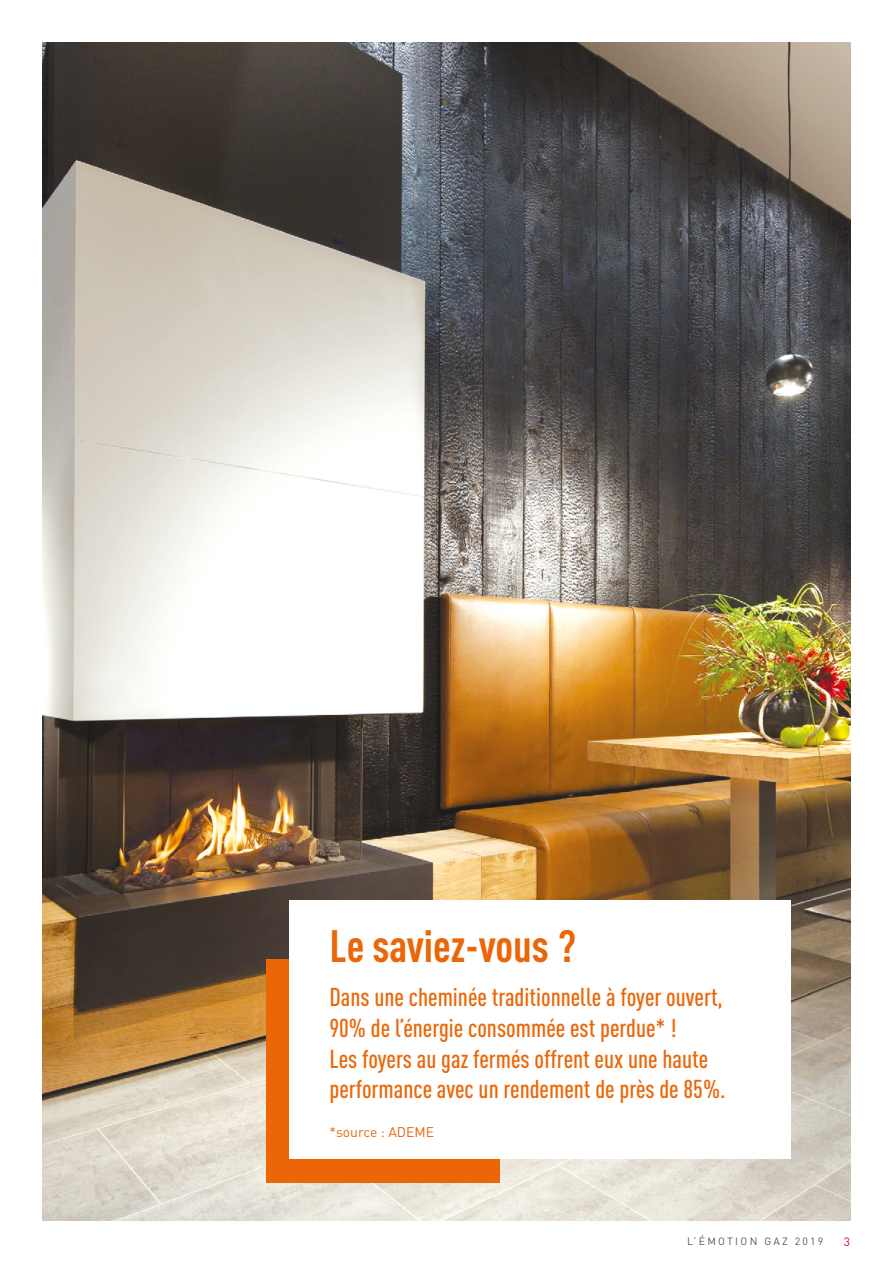
<style>
.page{position:relative;width:893px;height:1263px;background:#fff}
.page>*{position:absolute;margin:0;border:0;box-sizing:border-box;transform-origin:0 0}
.t1{font:700 condensed 44.85px "DIN Pro";color:#ec6608}
.t2{font:500 condensed 25.5px/30.6px "DIN Pro";color:#ec6608}
.t3{font:13.8px "DIN Pro";color:#ec6608}
.t4{font:12px "DIN Pro";color:#e00326}
.t5{font:10.5px "DIN Pro";letter-spacing:.22em;color:#575756}
</style>
<div class="page">
<img style="left:43px;top:43px;width:807px;height:1177px">
<div style="left:266px;top:959px;width:233px;height:223px;background:#ec6608"></div>
<div style="left:289px;top:900px;width:502px;height:258px;background:#fff"></div>
<h1 class="t1" style="left:329px;top:912px;width:248px">Le saviez-vous ?</h1>
<p class="t2" style="left:329px;top:980px;width:398px">Dans une cheminée traditionnelle à foyer ouvert, 90% de l’énergie consommée est perdue* !<br>Les foyers au gaz fermés offrent eux une haute performance avec un rendement de près de 85%.</p>
<p class="t3" style="left:329px;top:1121px;width:106px">*source : ADEME</p>
<p class="t5" style="left:687px;top:1232px;width:137px">L’ÉMOTION GAZ 2019</p>
<p class="t4" style="left:844px;top:1232px;width:8px">3</p>
</div>
